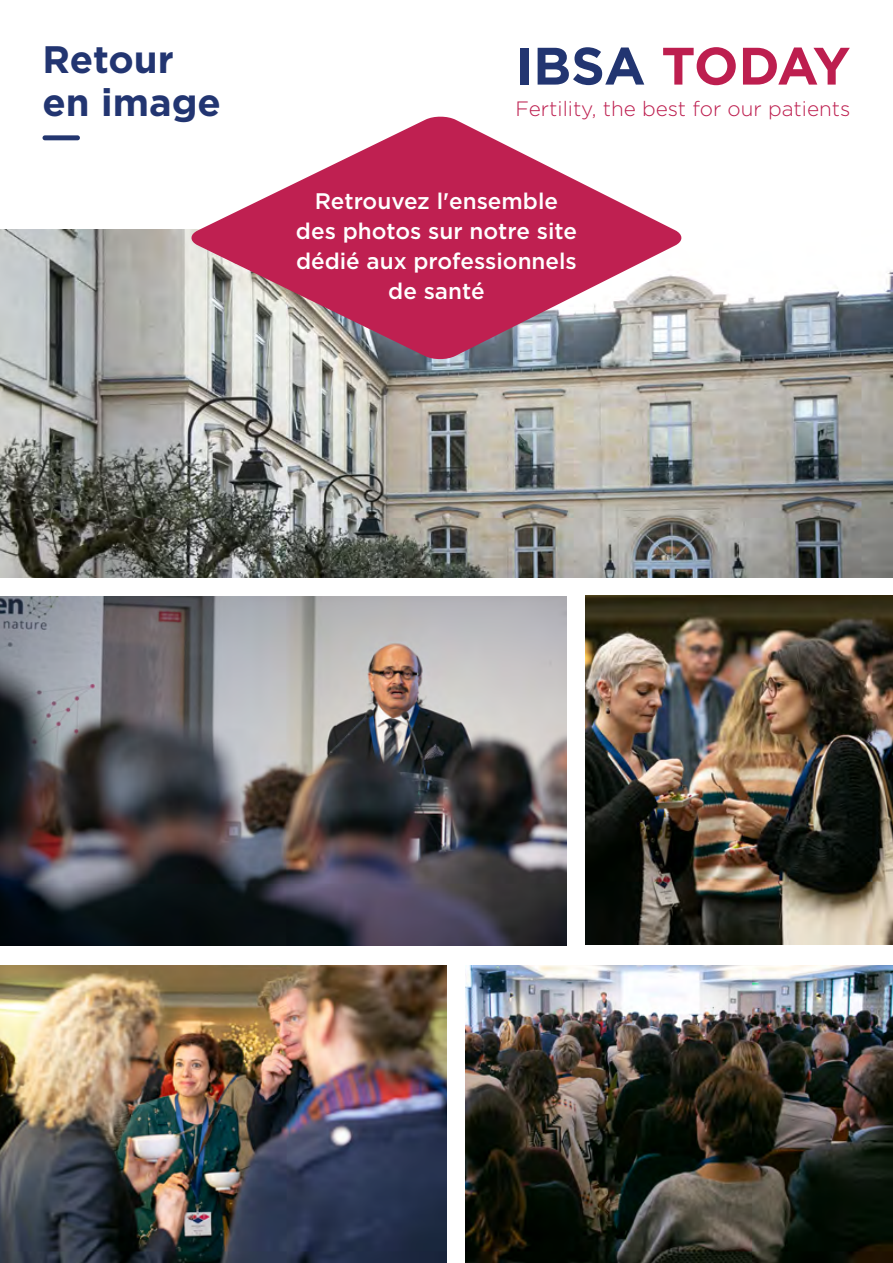
<style>
.page{position:relative;width:893px;height:1263px;background:#fff}
.page>*{position:absolute;margin:0;border:0;box-sizing:border-box;transform-origin:0 0}
.t1{font:700 52.65px "Gotham";letter-spacing:-.015em;color:#bd1e4f}
.t2{font:700 38.25px/43px "Gotham";color:#223571}
.t3{font:500 22.5px/30px "Gotham";color:#fff;text-align:center}
.t4{font:300 20.7px "Gotham";color:#bd1e4f}
.s1{color:#223571}
</style>
<div class="page">
<img style="left:0;top:597px;width:567px;height:349px">
<img style="left:0;top:230px;width:893px;height:348px">
<img style="left:586px;top:595px;width:307px;height:349px">
<img style="left:0;top:965px;width:446px;height:298px">
<img style="left:466px;top:965px;width:427px;height:298px">
<div style="left:43px;top:135px;width:37px;height:5px;background:#23366f;border-radius:2px"></div>
<svg style="left:189px;top:116px;width:494px;height:244px;fill:#bf2051"></svg>
<h2 class="t2" style="left:43px;top:38px;width:180px">Retour en image</h2>
<h1 class="t1" style="left:515px;top:31px;width:336px"><span class="s1">IBSA</span> TODAY</h1>
<p class="t4" style="left:515px;top:96px;width:336px">Fertility, the best for our patients</p>
<p class="t3" style="left:296px;top:186px;width:282px">Retrouvez l'ensemble des photos sur notre site dédié aux professionnels de santé</p>
</div>
